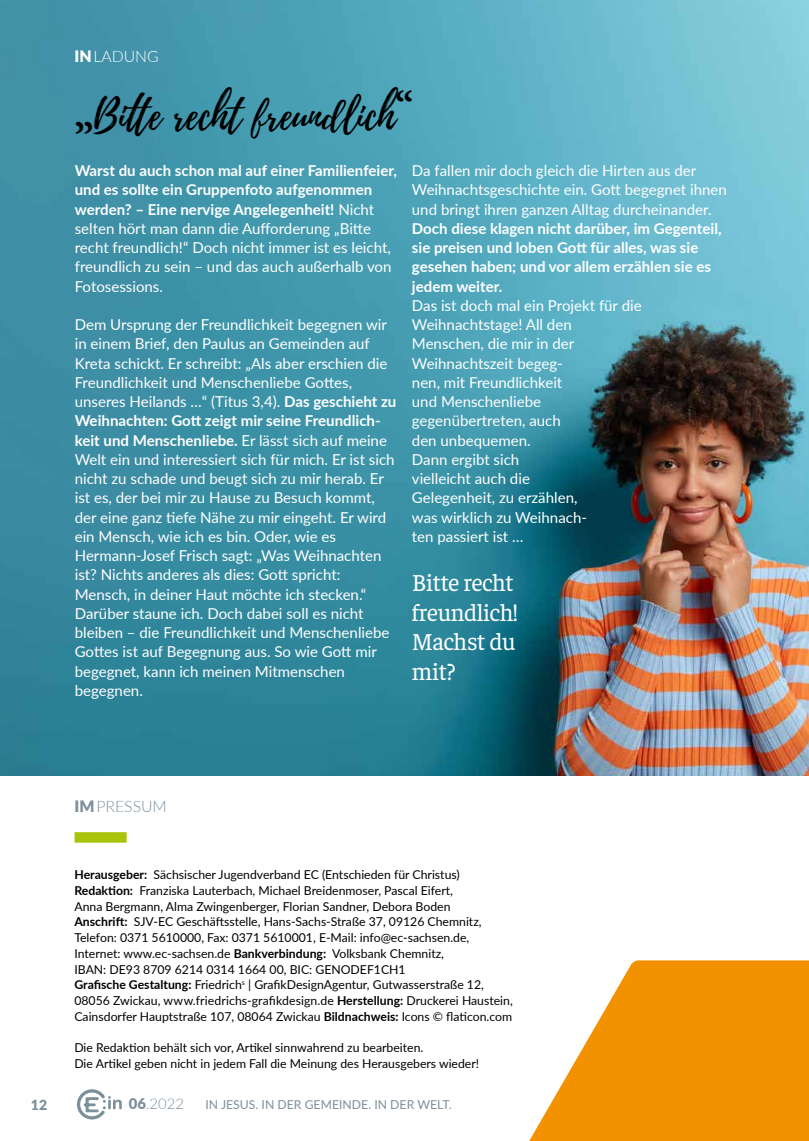
<style>
.page{position:relative;width:809px;height:1141px;background:#fff}
.page>*{position:absolute;margin:0;border:0;box-sizing:border-box;transform-origin:0 0}
.t1{font:40.25px "Playlist Script";color:#000}
.t2{font:24.5px/29.8px "Faustina";letter-spacing:-.015em;color:#fff}
.t3{font:300 15.75px "Lato";color:#7c909b}
.t4{font:300 15.75px "Lato";color:#fff}
.t5{font:15.05px/19.2px "Lato";color:#fff}
.t6{font:700 15.05px/19.2px "Lato";color:#fff}
.t7{font:300 14.88px "Lato";color:#7c909b}
.t8{font:900 14px "Lato";color:#7c909b}
.t9{font:12.25px/15.8px "Lato";color:#000}
.t10{font:12.25px "Lato";color:#7c909b}
.s1{font-weight:900}
.s2{font-family:"Minion Pro";font-weight:700}
.s3{font-weight:700}
</style>
<div class="page">
<img style="left:0;top:0;width:809px;height:776px">
<svg style="left:529px;top:960px;width:280px;height:181px;fill:#f39200"></svg>
<div style="left:74px;top:832px;width:53px;height:11px;background:#a9c30c"></div>
<svg style="left:77px;top:1089px;width:45px;height:30px"></svg>
<p class="t4" style="left:74px;top:46px;width:86px"><span class="s1">IN</span>LADUNG</p>
<h1 class="t1" style="left:74px;top:87px;width:340px"><span class="s2">„</span>Bitte recht freundlich<sup>“</sup></h1>
<p class="t5" style="left:75px;top:160px;width:324px"><span class="s3">Warst du auch schon mal auf einer Familienfeier, und es sollte ein Gruppenfoto aufgenommen werden? – Eine nervige Angelegenheit!</span> Nicht selten hört man dann die Aufforderung „Bitte recht freundlich!“ Doch nicht immer ist es leicht, freundlich zu sein – und das auch außerhalb von Fotosessions.</p>
<p class="t5" style="left:75px;top:314px;width:323px">Dem Ursprung der Freundlichkeit begegnen wir in einem Brief, den Paulus an Gemeinden auf Kreta schickt. Er schreibt: „Als aber erschien die Freundlichkeit und Menschenliebe Gottes, unseres Heilands …“ (Titus 3,4). <span class="s3">Das geschieht zu Weihnachten: Gott zeigt mir seine Freundlich&shy;keit und Menschenliebe.</span> Er lässt sich auf meine Welt ein und interessiert sich für mich. Er ist sich nicht zu schade und beugt sich zu mir herab. Er ist es, der bei mir zu Hause zu Besuch kommt, der eine ganz tiefe Nähe zu mir eingeht. Er wird ein Mensch, wie ich es bin. Oder, wie es Hermann-Josef Frisch sagt: „Was Weihnachten ist? Nichts anderes als dies: Gott spricht:<br>Mensch, in deiner Haut möchte ich stecken.“ Darüber staune ich. Doch dabei soll es nicht bleiben – die Freundlichkeit und Menschenliebe Gottes ist auf Begegnung aus. So wie Gott mir begegnet, kann ich meinen Mitmenschen begegnen.</p>
<p class="t5" style="left:412px;top:160px;width:316px">Da fallen mir doch gleich die Hirten aus der<br>Weihnachtsgeschichte ein. Gott begegnet ihnen und bringt ihren ganzen Alltag durcheinander.</p>
<p class="t6" style="left:412px;top:218px;width:311px">Doch diese klagen nicht darüber, im Gegenteil, sie preisen und loben Gott für alles, was sie gesehen haben; und vor allem erzählen sie es jedem weiter.</p>
<p class="t5" style="left:412px;top:295px;width:231px">Das ist doch mal ein Projekt für die<br>Weihnachtstage! All den<br>Menschen, die mir in der<br>Weihnachtszeit begeg-<br>nen, mit Freundlichkeit<br>und Menschenliebe gegenübertreten, auch<br>den unbequemen.<br>Dann ergibt sich<br>vielleicht auch die<br>Gelegenheit, zu erzählen,<br>was wirklich zu Weihnach-<br>ten passiert ist …</p>
<h2 class="t2" style="left:412px;top:566px;width:108px">Bitte recht freundlich!<br>Machst du mit?</h2>
<p class="t3" style="left:74px;top:796px;width:94px"><span class="s1">IM</span>PRESSUM</p>
<p class="t9" style="left:74px;top:866px;width:440px"><span class="s3">Herausgeber:</span> Sächsischer Jugendverband EC (Entschieden für Christus)<br><span class="s3">Redaktion:</span> Franziska Lauterbach, Michael Breidenmoser, Pascal Eifert,<br>Anna Bergmann, Alma Zwingenberger, Florian Sandner, Debora Boden<br><span class="s3">Anschrift:</span> SJV-EC Geschäftsstelle, Hans-Sachs-Straße 37, 09126 Chemnitz, Telefon: 0371 5610000, Fax: 0371 5610001, E-Mail: info@ec-sachsen.de, Internet: www.ec-sachsen.de <span class="s3">Bankverbindung:</span> Volksbank Chemnitz,<br>IBAN: DE93 8709 6214 0314 1664 00, BIC: GENODEF1CH1<br><span class="s3">Grafische Gestaltung:</span> Friedrich<sup>s</sup> | GrafikDesignAgentur, Gutwasserstraße 12, 08056 Zwickau, www.friedrichs-grafikdesign.de <span class="s3">Herstellung:</span> Druckerei Haustein, Cainsdorfer Hauptstraße 107, 08064 Zwickau <span class="s3">Bildnachweis:</span> Icons © flaticon.com</p>
<p class="t9" style="left:74px;top:1039px;width:406px">Die Redaktion behält sich vor, Artikel sinnwahrend zu bearbeiten.<br>Die Artikel geben nicht in jedem Fall die Meinung des Herausgebers wieder!</p>
<p class="t8" style="left:31px;top:1094px;width:18px">12</p>
<p class="t7" style="left:129px;top:1094px;width:57px"><span class="s1">06</span>.2022</p>
<p class="t10" style="left:205px;top:1096px;width:248px">IN JESUS. IN DER GEMEINDE. IN DER WELT.</p>
</div>
